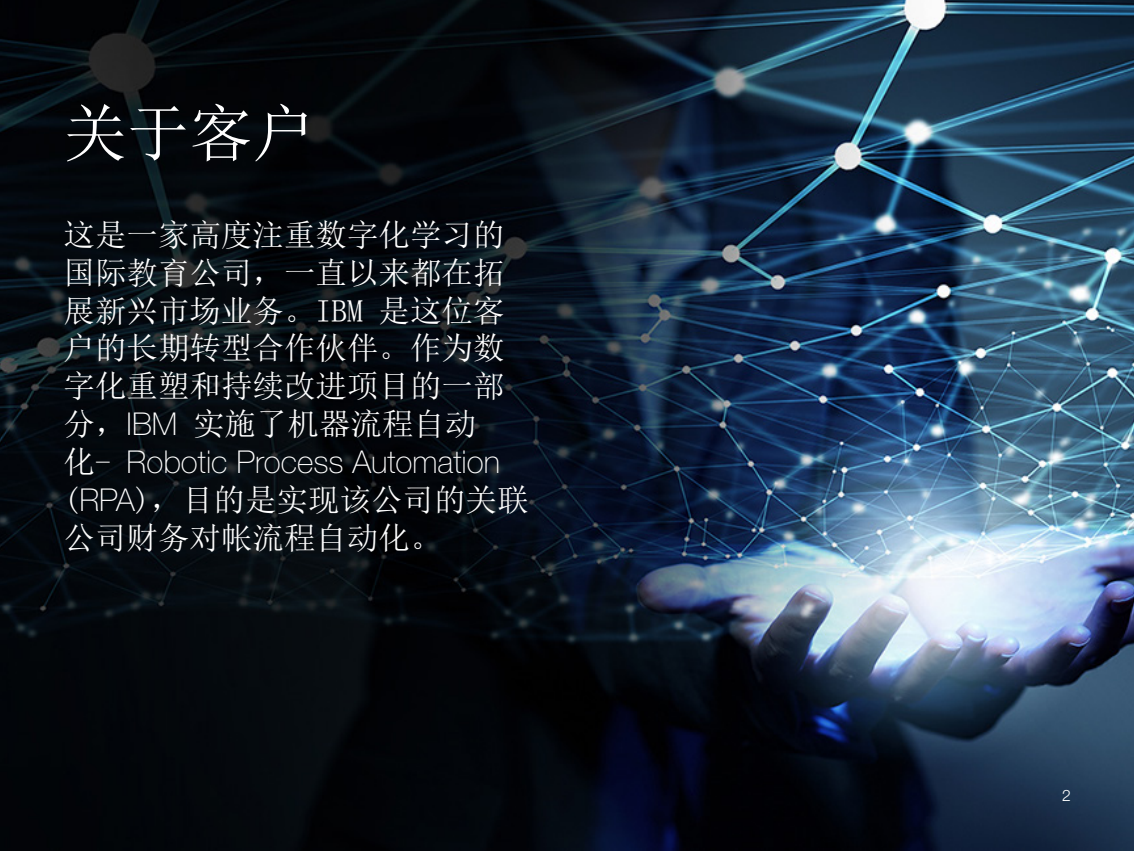
<style>
.page{position:relative;width:1134px;height:851px;background:#fff}
.page>*{position:absolute;margin:0;border:0;box-sizing:border-box;transform-origin:0 0}
.t1{font:63px "Sim Sun";color:#fff}
.t2{font:31.5px/37.8px "Sim Sun";color:#fff}
.t3{font:300 15.75px "Helvetica Neue LT Std";color:#fff}
.s1{font-family:"Helvetica Neue LT Std";font-weight:100}
</style>
<div class="page">
<img style="left:0;top:0;width:1134px;height:850px">
<p class="t1" style="left:64px;top:101px;width:253px">关于客户</p>
<p class="t2" style="left:64px;top:216px;width:466px">这是一家高度注重数字化学习的国际教育公司，一直以来都在拓展新兴市场业务。IBM 是这位客户的长期转型合作伙伴。作为数字化重塑和持续改进项目的一部分，<span class="s1">IBM</span> 实施了机器流程自动化- <span class="s1">Robotic Process Automation </span>(<span class="s1">RPA</span>)，目的是实现该公司的关联公司财务对帐流程自动化。</p>
<p class="t3" style="left:1062px;top:785px;width:10px">2</p>
</div>
